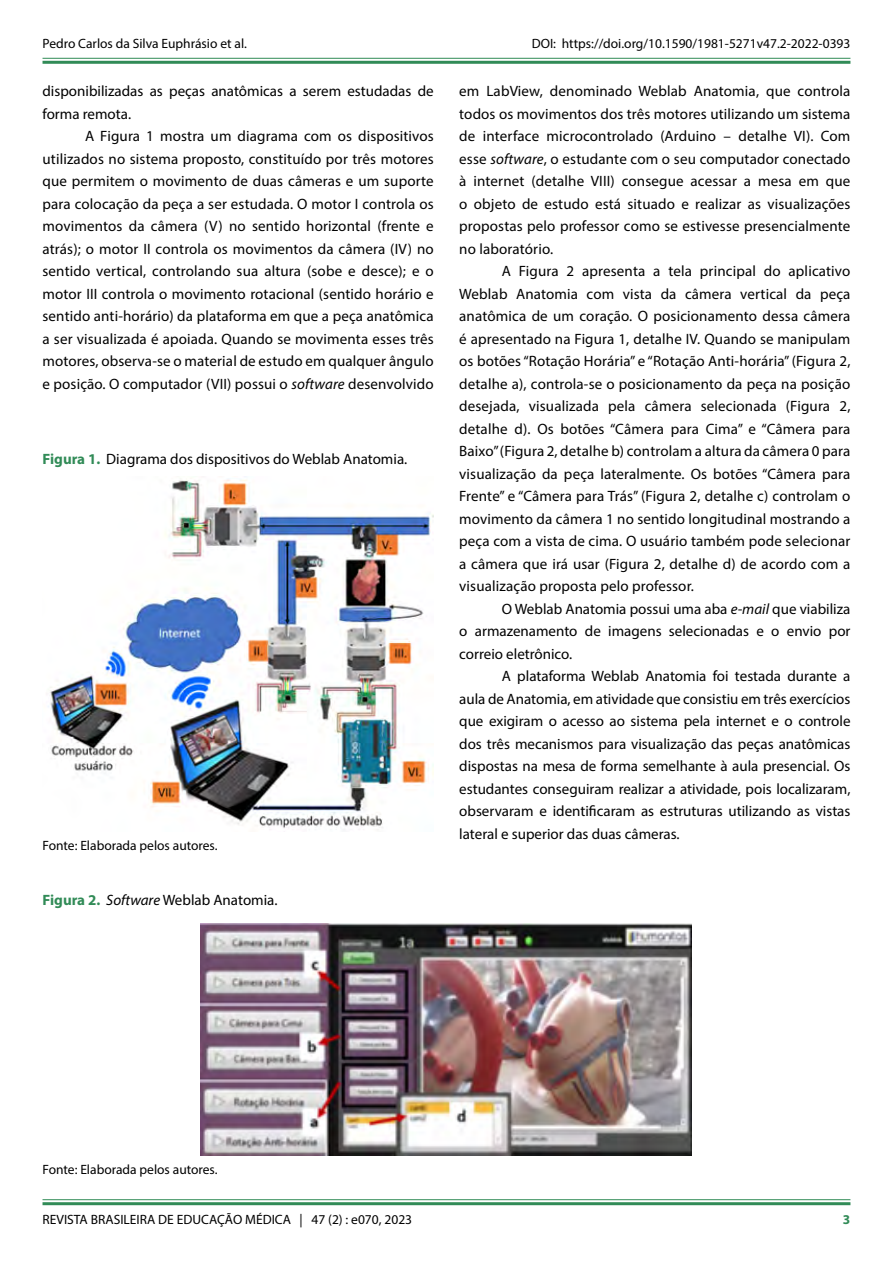
<style>
.page{position:relative;width:893px;height:1263px;background:#fff}
.page>*{position:absolute;margin:0;border:0;box-sizing:border-box;transform-origin:0 0}
.t1{font:15px/22.5px "Myriad Pro";color:#000;text-align:justify}
.t2{font:13.5px "Myriad Pro";color:#000}
.t3{font:700 13.5px "Myriad Pro";color:#318b57}
.s1{font-style:italic}
.s2{font-weight:700;color:#318b57}
</style>
<div class="page">
<hr style="left:43px;top:1199px;width:807px;height:1px;background:#318b57">
<hr style="left:43px;top:1202px;width:807px;height:3px;background:#318b57">
<hr style="left:43px;top:58px;width:807px;height:1px;background:#318b57">
<hr style="left:43px;top:61px;width:807px;height:3px;background:#318b57">
<img style="left:48px;top:476px;width:386px;height:354px">
<img style="left:201px;top:923px;width:490px;height:233px">
<p class="t2" style="left:43px;top:35px;width:206px">Pedro Carlos da Silva Euphrásio et al.</p>
<p class="t2" style="left:532px;top:35px;width:320px">DOI: https://doi.org/10.1590/1981-5271v47.2-2022-0393</p>
<p class="t1" style="left:43px;top:80px;width:393px">disponibilizadas as peças anatômicas a serem estudadas de forma remota.</p>
<p class="t1" style="left:43px;top:125px;width:393px;text-indent:43px">A Figura 1 mostra um diagrama com os dispositivos utilizados no sistema proposto, constituído por três motores que permitem o movimento de duas câmeras e um suporte para colocação da peça a ser estudada. O motor I controla os movimentos da câmera (V) no sentido horizontal (frente e atrás); o motor II controla os movimentos da câmera (IV) no sentido vertical, controlando sua altura (sobe e desce); e o motor III controla o movimento rotacional (sentido horário e sentido anti-horário) da plataforma em que a peça anatômica a ser visualizada é apoiada. Quando se movimenta esses três motores, observa-se o material de estudo em qualquer ângulo e posição. O computador (VII) possui o <span class="s1">software</span> desenvolvido</p>
<p class="t1" style="left:459px;top:80px;width:393px">em LabView, denominado Weblab Anatomia, que controla todos os movimentos dos três motores utilizando um sistema de interface microcontrolado (Arduino – detalhe VI). Com esse <span class="s1">software</span>, o estudante com o seu computador conectado à internet (detalhe VIII) consegue acessar a mesa em que o objeto de estudo está situado e realizar as visualizações propostas pelo professor como se estivesse presencialmente no laboratório.</p>
<p class="t1" style="left:459px;top:260px;width:393px;text-indent:43px">A Figura 2 apresenta a tela principal do aplicativo Weblab Anatomia com vista da câmera vertical da peça anatômica de um coração. O posicionamento dessa câmera é apresentado na Figura 1, detalhe IV. Quando se manipulam os botões “Rotação Horária” e “Rotação Anti-horária” (Figura 2, detalhe a), controla-se o posicionamento da peça na posição desejada, visualizada pela câmera selecionada (Figura 2, detalhe d). Os botões “Câmera para Cima” e “Câmera para Baixo” (Figura 2, detalhe b) controlam a altura da câmera 0 para visualização da peça lateralmente. Os botões “Câmera para Frente” e “Câmera para Trás” (Figura 2, detalhe c) controlam o movimento da câmera 1 no sentido longitudinal mostrando a peça com a vista de cima. O usuário também pode selecionar a câmera que irá usar (Figura 2, detalhe d) de acordo com a visualização proposta pelo professor.</p>
<p class="t1" style="left:459px;top:597px;width:393px;text-indent:43px">O Weblab Anatomia possui uma aba <span class="s1">e-mail</span> que viabiliza o armazenamento de imagens selecionadas e o envio por correio eletrônico.</p>
<p class="t1" style="left:459px;top:665px;width:393px;text-indent:43px">A plataforma Weblab Anatomia foi testada durante a aula de Anatomia, em atividade que consistiu em três exercícios que exigiram o acesso ao sistema pela internet e o controle dos três mecanismos para visualização das peças anatômicas dispostas na mesa de forma semelhante à aula presencial. Os estudantes conseguiram realizar a atividade, pois localizaram, observaram e identificaram as estruturas utilizando as vistas lateral e superior das duas câmeras.</p>
<p class="t1" style="left:43px;top:447px;width:366px"><span class="s2">Figura 1.</span> Diagrama dos dispositivos do Weblab Anatomia.</p>
<p class="t2" style="left:43px;top:837px;width:177px">Fonte: Elaborada pelos autores.</p>
<p class="t1" style="left:43px;top:888px;width:237px"><span class="s2">Figura 2.</span> <span class="s1">Software</span> Weblab Anatomia.</p>
<p class="t2" style="left:43px;top:1161px;width:177px">Fonte: Elaborada pelos autores.</p>
<p class="t2" style="left:43px;top:1211px;width:371px">REVISTA BRASILEIRA DE EDUCAÇÃO MÉDICA | 47 (2) : e070, 2023</p>
<p class="t3" style="left:843px;top:1210px;width:9px">3</p>
</div>
